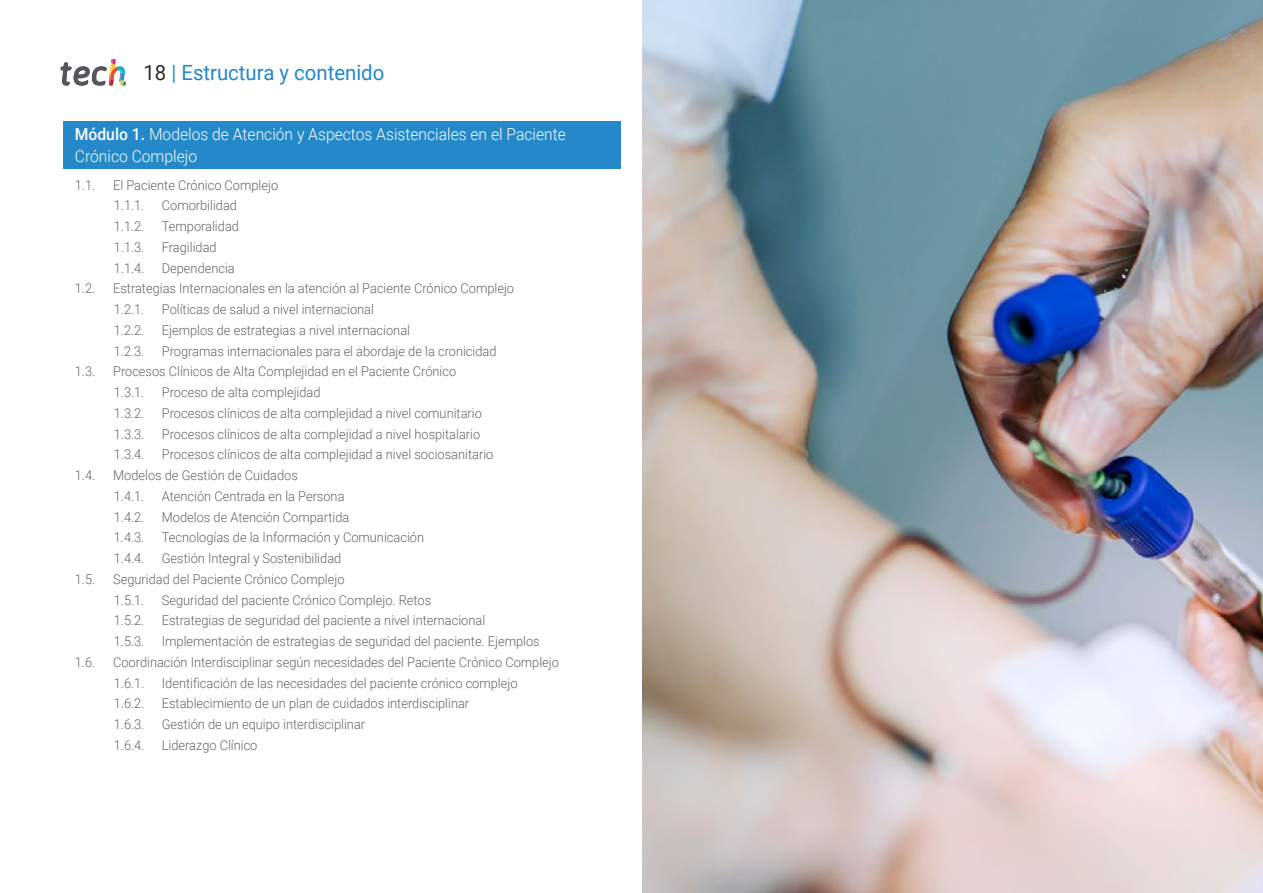
<style>
.page{position:relative;width:1263px;height:893px;background:#fff}
.page>*{position:absolute;margin:0;border:0;box-sizing:border-box;transform-origin:0 0}
.t1{font:21px "Roboto";color:#2488c9}
.t2{font:300 16.5px/22.5px "Roboto";color:#fff;scale:.95 1}
.t3{font:300 13.5px/20.7px "Roboto";color:#61646a;scale:.95 1}
.s1{color:#312e20}
.s2{font-weight:500}
</style>
<div class="page">
<img style="left:642px;top:0;width:621px;height:893px">
<div style="left:64px;top:121px;width:557px;height:48px;background:#2488c9"></div>
<svg style="left:61px;top:59px;width:65px;height:27px"></svg>
<h1 class="t1" style="left:144px;top:57px;width:242px"><span class="s1">18</span> | Estructura y contenido</h1>
<p class="t2" style="left:75px;top:122px;width:518px"><span class="s2">Módulo 1.</span> Modelos de Atención y Aspectos Asistenciales en el Paciente<br>Crónico Complejo</p>
<p class="t3" style="left:75px;top:174px;width:23px">1.1.</p>
<p class="t3" style="left:113px;top:174px;width:175px">El Paciente Crónico Complejo<br>1.1.1.</p>
<p class="t3" style="left:162px;top:195px;width:81px">Comorbilidad</p>
<p class="t3" style="left:114px;top:215px;width:34px">1.1.2.</p>
<p class="t3" style="left:162px;top:215px;width:83px">Temporalidad</p>
<p class="t3" style="left:114px;top:236px;width:34px">1.1.3.</p>
<p class="t3" style="left:162px;top:236px;width:59px">Fragilidad</p>
<p class="t3" style="left:114px;top:257px;width:34px">1.1.4.</p>
<p class="t3" style="left:162px;top:257px;width:78px">Dependencia</p>
<p class="t3" style="left:75px;top:278px;width:23px">1.2.</p>
<p class="t3" style="left:113px;top:278px;width:424px">Estrategias Internacionales en la atención al Paciente Crónico Complejo<br>1.2.1.</p>
<p class="t3" style="left:162px;top:298px;width:225px">Políticas de salud a nivel internacional</p>
<p class="t3" style="left:114px;top:319px;width:34px">1.2.2.</p>
<p class="t3" style="left:162px;top:319px;width:263px">Ejemplos de estrategias a nivel internacional</p>
<p class="t3" style="left:114px;top:340px;width:34px">1.2.3.</p>
<p class="t3" style="left:162px;top:340px;width:354px">Programas internacionales para el abordaje de la cronicidad</p>
<p class="t3" style="left:75px;top:361px;width:23px">1.3.</p>
<p class="t3" style="left:113px;top:361px;width:363px">Procesos Clínicos de Alta Complejidad en el Paciente Crónico<br>1.3.1.</p>
<p class="t3" style="left:162px;top:381px;width:169px">Proceso de alta complejidad</p>
<p class="t3" style="left:114px;top:402px;width:34px">1.3.2.</p>
<p class="t3" style="left:162px;top:402px;width:338px">Procesos clínicos de alta complejidad a nivel comunitario</p>
<p class="t3" style="left:114px;top:423px;width:34px">1.3.3.</p>
<p class="t3" style="left:162px;top:423px;width:337px">Procesos clínicos de alta complejidad a nivel hospitalario</p>
<p class="t3" style="left:114px;top:444px;width:34px">1.3.4.</p>
<p class="t3" style="left:162px;top:444px;width:351px">Procesos clínicos de alta complejidad a nivel sociosanitario</p>
<p class="t3" style="left:75px;top:464px;width:23px">1.4.</p>
<p class="t3" style="left:113px;top:464px;width:196px">Modelos de Gestión de Cuidados<br>1.4.1.</p>
<p class="t3" style="left:162px;top:485px;width:194px">Atención Centrada en la Persona</p>
<p class="t3" style="left:114px;top:506px;width:34px">1.4.2.</p>
<p class="t3" style="left:162px;top:506px;width:199px">Modelos de Atención Compartida</p>
<p class="t3" style="left:114px;top:527px;width:34px">1.4.3.</p>
<p class="t3" style="left:162px;top:527px;width:278px">Tecnologías de la Información y Comunicación</p>
<p class="t3" style="left:114px;top:547px;width:34px">1.4.4.</p>
<p class="t3" style="left:162px;top:547px;width:190px">Gestión Integral y Sostenibilidad</p>
<p class="t3" style="left:75px;top:568px;width:23px">1.5.</p>
<p class="t3" style="left:113px;top:568px;width:245px">Seguridad del Paciente Crónico Complejo<br>1.5.1.</p>
<p class="t3" style="left:162px;top:589px;width:285px">Seguridad del paciente Crónico Complejo. Retos</p>
<p class="t3" style="left:114px;top:610px;width:34px">1.5.2.</p>
<p class="t3" style="left:162px;top:610px;width:342px">Estrategias de seguridad del paciente a nivel internacional</p>
<p class="t3" style="left:114px;top:630px;width:34px">1.5.3.</p>
<p class="t3" style="left:162px;top:630px;width:399px">Implementación de estrategias de seguridad del paciente. Ejemplos</p>
<p class="t3" style="left:75px;top:651px;width:23px">1.6.</p>
<p class="t3" style="left:113px;top:651px;width:471px">Coordinación Interdisciplinar según necesidades del Paciente Crónico Complejo<br>1.6.1.</p>
<p class="t3" style="left:162px;top:672px;width:376px">Identificación de las necesidades del paciente crónico complejo</p>
<p class="t3" style="left:114px;top:693px;width:34px">1.6.2.</p>
<p class="t3" style="left:162px;top:693px;width:325px">Establecimiento de un plan de cuidados interdisciplinar</p>
<p class="t3" style="left:114px;top:713px;width:34px">1.6.3.</p>
<p class="t3" style="left:162px;top:713px;width:216px">Gestión de un equipo interdisciplinar</p>
<p class="t3" style="left:114px;top:734px;width:34px">1.6.4.</p>
<p class="t3" style="left:162px;top:734px;width:102px">Liderazgo Clínico</p>
</div>
